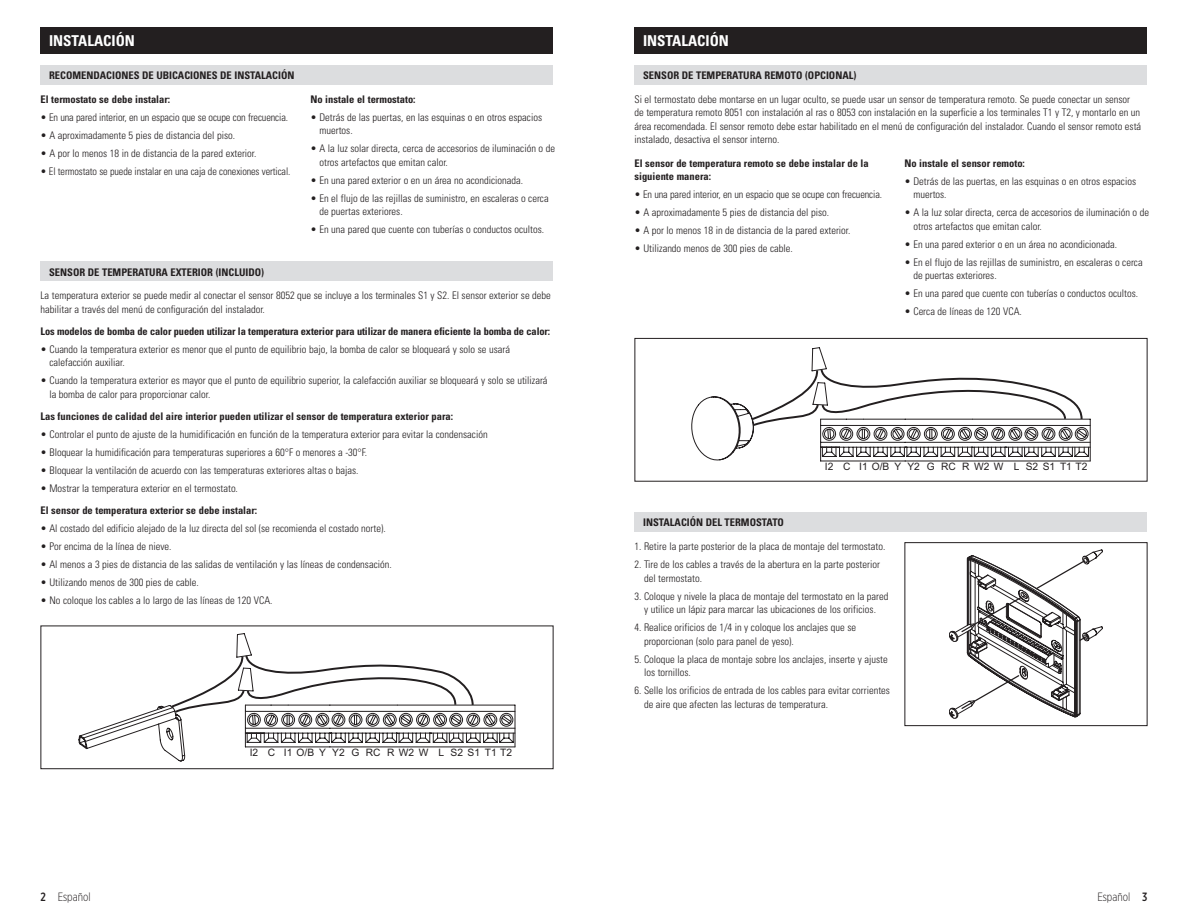
<style>
.page{position:relative;width:1188px;height:918px;background:#fff}
.page>*{position:absolute;margin:0;border:0;box-sizing:border-box;transform-origin:0 0}
.t1{font:700 condensed 15px "Univers";color:#fff}
.t2{font:300 12px "Gotham X Narrow";color:#231f20}
.t3{font:300 condensed 10.5px/13.5px "Univers";color:#231f20}
.t4{font:700 condensed 10.5px/13.5px "Univers";color:#231f20}
.t5{font:10.2px "Arial";color:#231f20}
.s1{font-weight:500}
</style>
<div class="page">
<div style="left:40px;top:27px;width:514px;height:27px;background:#231f20"></div>
<div style="left:40px;top:65px;width:514px;height:19px;background:#dcdddf"></div>
<div style="left:40px;top:262px;width:514px;height:19px;background:#dcdddf"></div>
<hr style="left:515px;top:705px;width:1px;height:42px;background:#231f20">
<svg style="left:79px;top:633px;width:436px;height:128px"></svg>
<div style="left:40px;top:626px;width:514px;height:143px;border:1px solid #231f20"></div>
<div style="left:634px;top:65px;width:514px;height:19px;background:#dcdddf"></div>
<svg style="left:691px;top:347px;width:400px;height:115px"></svg>
<div style="left:634px;top:338px;width:514px;height:144px;border:1px solid #231f20"></div>
<div style="left:634px;top:512px;width:514px;height:19px;background:#dcdddf"></div>
<svg style="left:949px;top:550px;width:154px;height:169px"></svg>
<div style="left:904px;top:542px;width:244px;height:184px;border:1px solid #231f20"></div>
<div style="left:634px;top:27px;width:514px;height:27px;background:#231f20"></div>
<h1 class="t1" style="left:49px;top:32px;width:87px">INSTALACIÓN</h1>
<p class="t4" style="left:49px;top:68px;width:247px">RECOMENDACIONES DE UBICACIONES DE INSTALACIÓN</p>
<p class="t4" style="left:40px;top:92px;width:131px">El termostato se debe instalar:</p>
<p class="t3" style="left:40px;top:110px;width:249px">• En una pared interior, en un espacio que se ocupe con frecuencia.</p>
<p class="t3" style="left:40px;top:128px;width:196px">• A aproximadamente 5 pies de distancia del piso.</p>
<p class="t3" style="left:40px;top:146px;width:217px">• A por lo menos 18 in de distancia de la pared exterior.</p>
<p class="t3" style="left:40px;top:164px;width:251px">• El termostato se puede instalar en una caja de conexiones vertical.</p>
<p class="t4" style="left:49px;top:265px;width:217px">SENSOR DE TEMPERATURA EXTERIOR (INCLUIDO)</p>
<p class="t4" style="left:310px;top:92px;width:107px">No instale el termostato:</p>
<p class="t3" style="left:319px;top:110px;width:224px;text-indent:-9px">• Detrás de las puertas, en las esquinas o en otros espacios muertos.</p>
<p class="t3" style="left:319px;top:142px;width:237px;text-indent:-9px">• A la luz solar directa, cerca de accesorios de iluminación o de otros artefactos que emitan calor.</p>
<p class="t3" style="left:310px;top:173px;width:214px">• En una pared exterior o en un área no acondicionada.</p>
<p class="t3" style="left:319px;top:191px;width:231px;text-indent:-9px">• En el flujo de las rejillas de suministro, en escaleras o cerca de puertas exteriores.</p>
<p class="t3" style="left:310px;top:223px;width:235px">• En una pared que cuente con tuberías o conductos ocultos.</p>
<p class="t3" style="left:40px;top:289px;width:512px">La temperatura exterior se puede medir al conectar el sensor 8052 que se incluye a los terminales S1 y S2. El sensor exterior se debe habilitar a través del menú de configuración del instalador.</p>
<p class="t4" style="left:40px;top:324px;width:511px">Los modelos de bomba de calor pueden utilizar la temperatura exterior para utilizar de manera eficiente la bomba de calor:</p>
<p class="t3" style="left:49px;top:342px;width:462px;text-indent:-9px">• Cuando la temperatura exterior es menor que el punto de equilibrio bajo, la bomba de calor se bloqueará y solo se usará calefacción auxiliar.</p>
<p class="t3" style="left:49px;top:374px;width:500px;text-indent:-9px">• Cuando la temperatura exterior es mayor que el punto de equilibrio superior, la calefacción auxiliar se bloqueará y solo se utilizará la bomba de calor para proporcionar calor.</p>
<p class="t4" style="left:40px;top:409px;width:414px">Las funciones de calidad del aire interior pueden utilizar el sensor de temperatura exterior para:</p>
<p class="t3" style="left:40px;top:427px;width:449px">• Controlar el punto de ajuste de la humidificación en función de la temperatura exterior para evitar la condensación</p>
<p class="t3" style="left:40px;top:445px;width:328px">• Bloquear la humidificación para temperaturas superiores a 60°F o menores a -30°F.</p>
<p class="t3" style="left:40px;top:463px;width:320px">• Bloquear la ventilación de acuerdo con las temperaturas exteriores altas o bajas.</p>
<p class="t3" style="left:40px;top:481px;width:199px">• Mostrar la temperatura exterior en el termostato.</p>
<p class="t4" style="left:40px;top:503px;width:218px">El sensor de temperatura exterior se debe instalar:</p>
<p class="t3" style="left:40px;top:521px;width:347px">• Al costado del edificio alejado de la luz directa del sol (se recomienda el costado norte).</p>
<p class="t3" style="left:40px;top:539px;width:132px">• Por encima de la línea de nieve.</p>
<p class="t3" style="left:40px;top:557px;width:353px">• Al menos a 3 pies de distancia de las salidas de ventilación y las líneas de condensación.</p>
<p class="t3" style="left:40px;top:575px;width:160px">• Utilizando menos de 300 pies de cable.</p>
<p class="t3" style="left:40px;top:593px;width:234px">• No coloque los cables a lo largo de las líneas de 120 VCA.</p>
<p class="t5" style="left:250px;top:746px;width:264px">I2 C I1O/BY Y2 G RC RW2W L S2S1T1T2</p>
<h1 class="t1" style="left:643px;top:32px;width:87px">INSTALACIÓN</h1>
<p class="t4" style="left:643px;top:68px;width:215px">SENSOR DE TEMPERATURA REMOTO (OPCIONAL)</p>
<p class="t3" style="left:634px;top:92px;width:508px">Si el termostato debe montarse en un lugar oculto, se puede usar un sensor de temperatura remoto. Se puede conectar un sensor de temperatura remoto 8051 con instalación al ras o 8053 con instalación en la superficie a los terminales T1 y T2, y montarlo en un área recomendada. El sensor remoto debe estar habilitado en el menú de configuración del instalador. Cuando el sensor remoto está instalado, desactiva el sensor interno.</p>
<p class="t4" style="left:904px;top:156px;width:122px">No instale el sensor remoto:</p>
<p class="t3" style="left:913px;top:174px;width:224px;text-indent:-9px">• Detrás de las puertas, en las esquinas o en otros espacios muertos.</p>
<p class="t3" style="left:913px;top:205px;width:237px;text-indent:-9px">• A la luz solar directa, cerca de accesorios de iluminación o de otros artefactos que emitan calor.</p>
<p class="t3" style="left:904px;top:237px;width:214px">• En una pared exterior o en un área no acondicionada.</p>
<p class="t3" style="left:913px;top:255px;width:231px;text-indent:-9px">• En el flujo de las rejillas de suministro, en escaleras o cerca de puertas exteriores.</p>
<p class="t3" style="left:904px;top:286px;width:235px">• En una pared que cuente con tuberías o conductos ocultos.</p>
<p class="t3" style="left:904px;top:304px;width:119px">• Cerca de líneas de 120 VCA.</p>
<p class="t4" style="left:634px;top:156px;width:236px">El sensor de temperatura remoto se debe instalar de la siguiente manera:</p>
<p class="t3" style="left:634px;top:187px;width:249px">• En una pared interior, en un espacio que se ocupe con frecuencia.</p>
<p class="t3" style="left:634px;top:205px;width:196px">• A aproximadamente 5 pies de distancia del piso.</p>
<p class="t3" style="left:634px;top:223px;width:217px">• A por lo menos 18 in de distancia de la pared exterior.</p>
<p class="t3" style="left:634px;top:241px;width:160px">• Utilizando menos de 300 pies de cable.</p>
<p class="t5" style="left:825px;top:460px;width:264px">I2 C I1O/BY Y2 G RC RW2W L S2S1T1T2</p>
<p class="t4" style="left:643px;top:515px;width:142px">INSTALACIÓN DEL TERMOSTATO</p>
<p class="t3" style="left:634px;top:540px;width:252px">1. Retire la parte posterior de la placa de montaje del termostato.</p>
<p class="t3" style="left:644px;top:558px;width:238px;text-indent:-10px">2. Tire de los cables a través de la abertura en la parte posterior del termostato.</p>
<p class="t3" style="left:634px;top:589px;width:256px;text-align:center">3. Coloque y nivele la placa de montaje del termostato en la pared y utilice un lápiz para marcar las ubicaciones de los orificios.</p>
<p class="t3" style="left:644px;top:621px;width:214px;text-indent:-10px">4. Realice orificios de 1/4 in y coloque los anclajes que se proporcionan (solo para panel de yeso).</p>
<p class="t3" style="left:644px;top:652px;width:245px;text-indent:-10px">5. Coloque la placa de montaje sobre los anclajes, inserte y ajuste los tornillos.</p>
<p class="t3" style="left:644px;top:684px;width:248px;text-indent:-10px">6. Selle los orificios de entrada de los cables para evitar corrientes de aire que afecten las lecturas de temperatura.</p>
<p class="t2" style="left:41px;top:889px;width:52px"><span class="s1">2</span> Español</p>
<p class="t2" style="left:1098px;top:889px;width:51px">Español <span class="s1">3</span></p>
</div>
